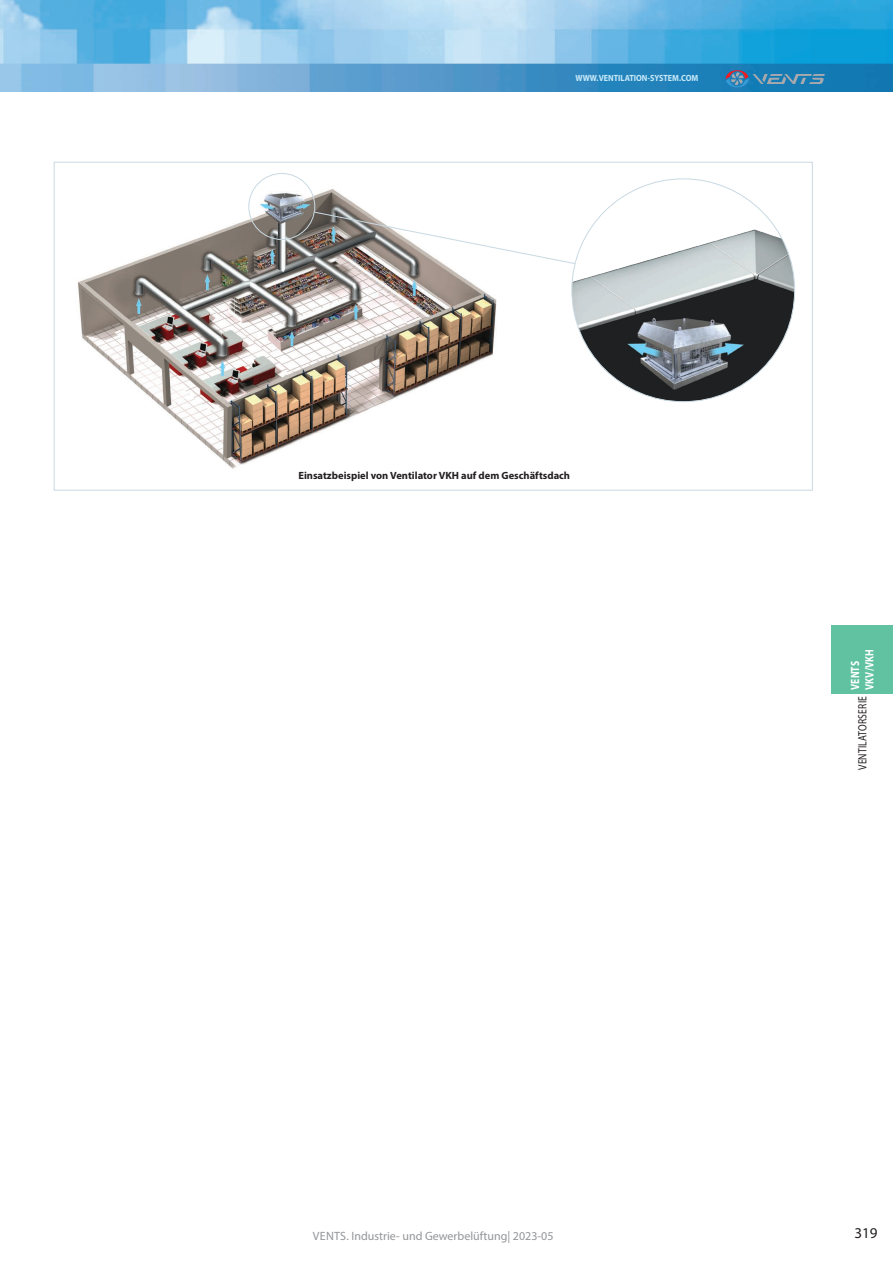
<style>
.page{position:relative;width:893px;height:1263px;background:#fff}
.page>*{position:absolute;margin:0;border:0;box-sizing:border-box;transform-origin:0 0}
.t1{font:15px "Myriad Pro";color:#231f20}
.t2{font:12px "Myriad Pro";color:#939598}
.t3{font:12px "Myriad Pro";letter-spacing:.02em;color:#231f20;scale:.8 1}
.t4{font:700 12px/14.4px "Myriad Pro";letter-spacing:.02em;color:#fff;scale:.8 1}
.t5{font:700 10.5px "Myriad Pro";color:#231f20}
.t6{font:700 9px "Myriad Pro";color:#c6eafa;scale:.9 1}
</style>
<div class="page">
<img style="left:0;top:0;width:893px;height:91px">
<svg style="left:726px;top:70px;width:99px;height:17px;background:#3e83af"></svg>
<div style="left:831px;top:625px;width:62px;height:68px;background:#60c2a0"></div>
<img style="left:78px;top:173px;width:419px;height:296px">
<div style="left:249px;top:173px;width:66px;height:67px;border:1px solid #c9d9e2;border-radius:50%"></div>
<svg style="left:314px;top:212px;width:258px;height:52px"></svg>
<img style="left:572px;top:213px;width:223px;height:189px">
<p class="t6" style="left:575px;top:72px;width:138px">WWW.VENTILATION-SYSTEM.COM</p>
<p class="t5" style="left:298px;top:469px;width:273px">Einsatzbeispiel von Ventilator VKH auf dem Geschäftsdach</p>
<p class="t4" style="left:848px;top:690px;width:53px;rotate:-90deg">VENTS<br>VKV/VKH</p>
<p class="t3" style="left:855px;top:770px;width:94px;rotate:-90deg">VENTILATORSERIE</p>
<p class="t2" style="left:313px;top:1229px;width:242px">VENTS. Industrie- und Gewerbelüftung| 2023-05</p>
<h1 class="t1" style="left:854px;top:1224px;width:25px">319</h1>
</div>
